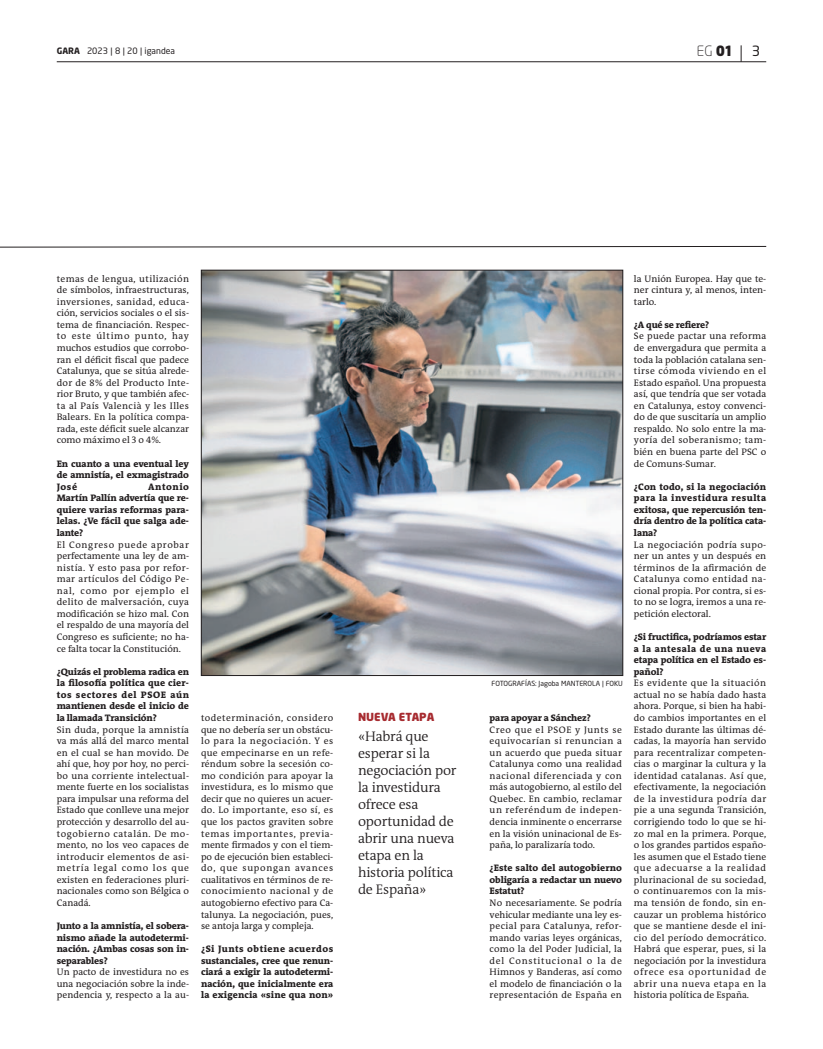
<style>
.page{position:relative;width:823px;height:1049px;background:#fff}
.page>*{position:absolute;margin:0;border:0;box-sizing:border-box;transform-origin:0 0}
.t1{font:300 14px/17px "The Antiqua B W4";letter-spacing:-.015em;color:#231f20}
.t2{font:300 14px "Neo Sans Std";color:#231f20}
.t3{font:14px "Neo Sans Std";color:#231f20}
.t4{font:900 11px "Neo Sans Std";color:#a72b30}
.t5{font:9.5px/11.6px "The Antiqua B W5 Plain";color:#231f20;text-align:justify}
.t6{font:800 9.5px/11.6px "The Antiqua B W8";letter-spacing:-.01em;color:#231f20;text-align:justify}
.t7{font:8.7px "Neo Sans Std";color:#231f20}
.t8{font:7px "Neo Sans Std";color:#231f20}
.s1{font-weight:700}
.s2{font-weight:900}
</style>
<div class="page">
<svg style="left:0;top:246px;width:766px;height:2px;background:#908e8e"></svg>
<svg style="left:740px;top:45px;width:1px;height:16px"></svg>
<hr style="left:57px;top:61px;width:708px;height:1px;background:#231f20">
<img style="left:203px;top:272px;width:417px;height:402px">
<p class="t7" style="left:57px;top:48px;width:120px"><span class="s1">GARA</span> 2023 | 8 | 20 | igandea</p>
<h1 class="t2" style="left:696px;top:43px;width:37px">EG <span class="s2">01</span></h1>
<h1 class="t3" style="left:751px;top:46px;width:10px">3</h1>
<p class="t5" style="left:57px;top:273px;width:134px">temas de lengua, utilización de símbolos, infraestructuras, inversiones, sanidad, educa&shy;ción, servicios sociales o el sis&shy;tema de financiación. Respec&shy;to este último punto, hay muchos estudios que corrobo&shy;ran el déficit fiscal que padece Catalunya, que se sitúa alrede&shy;dor de 8% del Producto Inte&shy;rior Bruto, y que también afec&shy;ta al País Valencià y les Illes Balears. En la política compa&shy;rada, este déficit suele alcanzar como máximo el 3 o 4%.</p>
<p class="t6" style="left:57px;top:458px;width:134px">En cuanto a una eventual ley de amnistía, el exmagistrado José</p>
<p class="t6" style="left:57px;top:482px;width:134px;text-indent:91px">Antonio Martín Pallín advertía que re&shy;quiere varias reformas para&shy;lelas. ¿Ve fácil que salga ade&shy;lante?</p>
<p class="t5" style="left:57px;top:539px;width:134px">El Congreso puede aprobar perfectamente una ley de am&shy;nistía. Y esto pasa por refor&shy;mar artículos del Código Pe&shy;nal, como por ejemplo el delito de malversación, cuya modificación se hizo mal. Con el respaldo de una mayoría del Congreso es suficiente; no ha&shy;ce falta tocar la Constitución.</p>
<p class="t6" style="left:57px;top:666px;width:134px">¿Quizás el problema radica en la filosofía política que cier&shy;tos sectores del PSOE aún mantienen desde el inicio de la llamada Transición?</p>
<p class="t5" style="left:57px;top:724px;width:134px">Sin duda, porque la amnistía va más allá del marco mental en el cual se han movido. De ahí que, hoy por hoy, no perci&shy;bo una corriente intelectual&shy;mente fuerte en los socialistas para impulsar una reforma del Estado que conlleve una mejor protección y desarrollo del au&shy;togobierno catalán. De mo&shy;mento, no los veo capaces de introducir elementos de asi&shy;metría legal como los que existen en federaciones pluri&shy;nacionales como son Bélgica o Canadá.</p>
<p class="t6" style="left:57px;top:921px;width:133px">Junto a la amnistía, el sobera&shy;nismo añade la autodetermi&shy;nación. ¿Ambas cosas son in&shy;separables?</p>
<p class="t5" style="left:57px;top:967px;width:134px">Un pacto de investidura no es una negociación sobre la inde&shy;pendencia y, respecto a la au-</p>
<p class="t5" style="left:201px;top:713px;width:134px">todeterminación, considero que no debería ser un obstácu&shy;lo para la negociación. Y es que empecinarse en un refe&shy;réndum sobre la secesión co&shy;mo condición para apoyar la investidura, es lo mismo que decir que no quieres un acuer&shy;do. Lo importante, eso sí, es que los pactos graviten sobre temas importantes, previa&shy;mente firmados y con el tiem&shy;po de ejecución bien estableci&shy;do, que supongan avances cualitativos en términos de re&shy;conocimiento nacional y de autogobierno efectivo para Ca&shy;talunya. La negociación, pues, se antoja larga y compleja.</p>
<p class="t6" style="left:201px;top:944px;width:134px">¿Si Junts obtiene acuerdos sustanciales, cree que renun&shy;ciará a exigir la autodetermi&shy;nación, que inicialmente era la exigencia «sine qua non»</p>
<p class="t4" style="left:358px;top:711px;width:78px">NUEVA ETAPA</p>
<p class="t1" style="left:358px;top:729px;width:100px">«Habrá que esperar si la negociación por la investidura ofrece esa oportunidad de abrir una nueva etapa en la historia política de España»</p>
<p class="t8" style="left:491px;top:681px;width:133px">FOTOGRAFÍAS: Jagoba MANTEROLA | FOKU</p>
<p class="t6" style="left:489px;top:713px;width:103px">para apoyar a Sánchez?</p>
<p class="t5" style="left:489px;top:724px;width:134px">Creo que el PSOE y Junts se equivocarían si renuncian a un acuerdo que pueda situar Catalunya como una realidad nacional diferenciada y con más autogobierno, al estilo del Quebec. En cambio, reclamar un referéndum de indepen&shy;dencia inminente o encerrarse en la visión uninacional de Es&shy;paña, lo paralizaría todo.</p>
<p class="t6" style="left:489px;top:863px;width:134px">¿Este salto del autogobierno obligaría a redactar un nuevo Estatut?</p>
<p class="t5" style="left:489px;top:898px;width:134px">No necesariamente. Se podría vehicular mediante una ley es&shy;pecial para Catalunya, refor&shy;mando varias leyes orgánicas, como la del Poder Judicial, la del Constitucional o la de Himnos y Banderas, así como el modelo de financiación o la representación de España en</p>
<p class="t5" style="left:633px;top:273px;width:134px">la Unión Europea. Hay que te&shy;ner cintura y, al menos, inten&shy;tarlo.</p>
<p class="t6" style="left:633px;top:320px;width:77px">¿A qué se refiere?</p>
<p class="t5" style="left:633px;top:331px;width:134px">Se puede pactar una reforma de envergadura que permita a toda la población catalana sen&shy;tirse cómoda viviendo en el Estado español. Una propuesta así, que tendría que ser votada en Catalunya, estoy convenci&shy;do de que suscitaría un amplio respaldo. No solo entre la ma&shy;yoría del soberanismo; tam&shy;bién en buena parte del PSC o de Comuns-Sumar.</p>
<p class="t6" style="left:633px;top:482px;width:134px">¿Con todo, si la negociación para la investidura resulta exitosa, que repercusión ten&shy;dría dentro de la política cata&shy;lana?</p>
<p class="t5" style="left:633px;top:539px;width:134px">La negociación podría supo&shy;ner un antes y un después en términos de la afirmación de Catalunya como entidad na&shy;cional propia. Por contra, si es&shy;to no se logra, iremos a una re&shy;petición electoral.</p>
<p class="t6" style="left:633px;top:632px;width:134px">¿Si fructifica, podríamos estar a la antesala de una nueva etapa política en el Estado es&shy;pañol?</p>
<p class="t5" style="left:633px;top:678px;width:134px">Es evidente que la situación actual no se había dado hasta ahora. Porque, si bien ha habi&shy;do cambios importantes en el Estado durante las últimas dé&shy;cadas, la mayoría han servido para recentralizar competen&shy;cias o marginar la cultura y la identidad catalanas. Así que, efectivamente, la negociación de la investidura podría dar pie a una segunda Transición, corrigiendo todo lo que se hi&shy;zo mal en la primera. Porque, o los grandes partidos españo&shy;les asumen que el Estado tiene que adecuarse a la realidad plurinacional de su sociedad, o continuaremos con la mis&shy;ma tensión de fondo, sin en&shy;cauzar un problema histórico que se mantiene desde el ini&shy;cio del período democrático.<br>Habrá que esperar, pues, si la negociación por la investidura ofrece esa oportunidad de abrir una nueva etapa en la historia política de España.</p>
</div>
